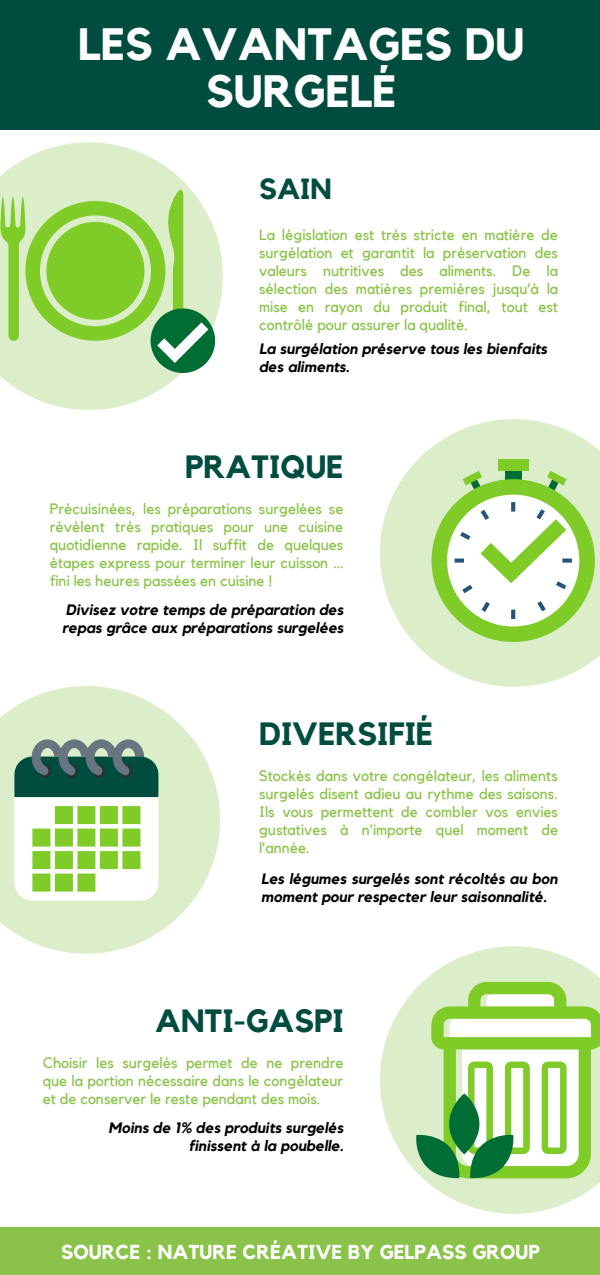
<style>
.page{position:relative;width:600px;height:1275px;background:#fff}
.page>*{position:absolute;margin:0;border:0;box-sizing:border-box;transform-origin:0 0}
.t1{font:700 45.2px/46.7px "Kollektif";color:#fff;text-align:center}
.t2{font:700 32.1px "Kollektif";color:#004d40}
.t3{font:700 29.1px "Kollektif";color:#004d40}
.t4{font:700 20.1px "Kollektif";color:#fff}
.t5{font:15.1px/18.1px "Kollektif";color:#8bc34a;text-align:justify}
.t6{font:italic 700 15.1px/18.1px "Kollektif";color:#000}
</style>
<div class="page">
<div style="left:0;top:0;width:600px;height:129px;background:#004d40"></div>
<svg style="left:0;top:142px;width:223px;height:268px;fill:#dcedc9"></svg>
<svg style="left:380px;top:419px;width:220px;height:268px;fill:#dcedc9"></svg>
<svg style="left:0;top:686px;width:220px;height:268px;fill:#dcedc9"></svg>
<svg style="left:380px;top:946px;width:220px;height:268px;fill:#dcedc9"></svg>
<div style="left:0;top:1227px;width:600px;height:48px;background:#8bc34a"></div>
<svg style="left:14px;top:739px;width:144px;height:162px"></svg>
<svg style="left:431px;top:982px;width:169px;height:196px;background:#b2dd81"></svg>
<svg style="left:416px;top:994px;width:181px;height:184px"></svg>
<svg style="left:547px;top:471px;width:20px;height:21px"></svg>
<svg style="left:463px;top:471px;width:19px;height:21px"></svg>
<div style="left:505px;top:470px;width:16px;height:17px;background:#006e34"></div>
<div style="left:432px;top:479px;width:163px;height:163px;background:#7fcb27;border-radius:50%"></div>
<div style="left:447px;top:495px;width:132px;height:132px;background:#fff;border-radius:50%"></div>
<div style="left:498px;top:459px;width:31px;height:12px;background:#7fcb27"></div>
<svg style="left:455px;top:504px;width:127px;height:115px"></svg>
<svg style="left:0;top:181px;width:215px;height:192px;background:#abd883"></svg>
<p class="t1" style="left:78px;top:23px;width:448px">LES AVANTAGES DU<br>SURGELÉ</p>
<p class="t3" style="left:259px;top:175px;width:74px">SAIN</p>
<p class="t5" style="left:259px;top:226px;width:301px">La législation est très stricte en matière de surgélation et garantit la préservation des valeurs nutritives des aliments. De la sélection des matières premières jusqu’à la mise en rayon du produit final, tout est contrôlé pour assurer la qualité.</p>
<p class="t6" style="left:259px;top:341px;width:290px">La surgélation préserve tous les bienfaits des aliments.</p>
<p class="t2" style="left:185px;top:452px;width:160px">PRATIQUE</p>
<p class="t5" style="left:50px;top:500px;width:295px">Précuisinées, les préparations surgelées se révèlent très pratiques pour une cuisine quotidienne rapide. Il suffit de quelques étapes express pour terminer leur cuisson … fini les heures passées en cuisine !</p>
<p class="t6" style="left:62px;top:601px;width:283px">Divisez votre temps de préparation des repas grâce aux préparations surgelées</p>
<p class="t2" style="left:259px;top:719px;width:176px">DIVERSIFIÉ</p>
<p class="t5" style="left:259px;top:767px;width:301px">Stockés dans votre congélateur, les aliments surgelés disent adieu au rythme des saisons.<br>Ils vous permettent de combler vos envies gustatives à n’importe quel moment de l’année.</p>
<p class="t6" style="left:261px;top:871px;width:298px">Les légumes surgelés sont récoltés au bon moment pour respecter leur saisonnalité.</p>
<p class="t2" style="left:155px;top:1006px;width:190px">ANTI-GASPI</p>
<p class="t5" style="left:43px;top:1054px;width:302px">Choisir les surgelés permet de ne prendre que la portion nécessaire dans le congélateur et de conserver le reste pendant des mois.</p>
<p class="t6" style="left:109px;top:1119px;width:237px;text-align:right">Moins de 1% des produits surgelés finissent à la poubelle.</p>
<p class="t4" style="left:61px;top:1243px;width:480px">SOURCE : NATURE CRÉATIVE BY GELPASS GROUP</p>
</div>
